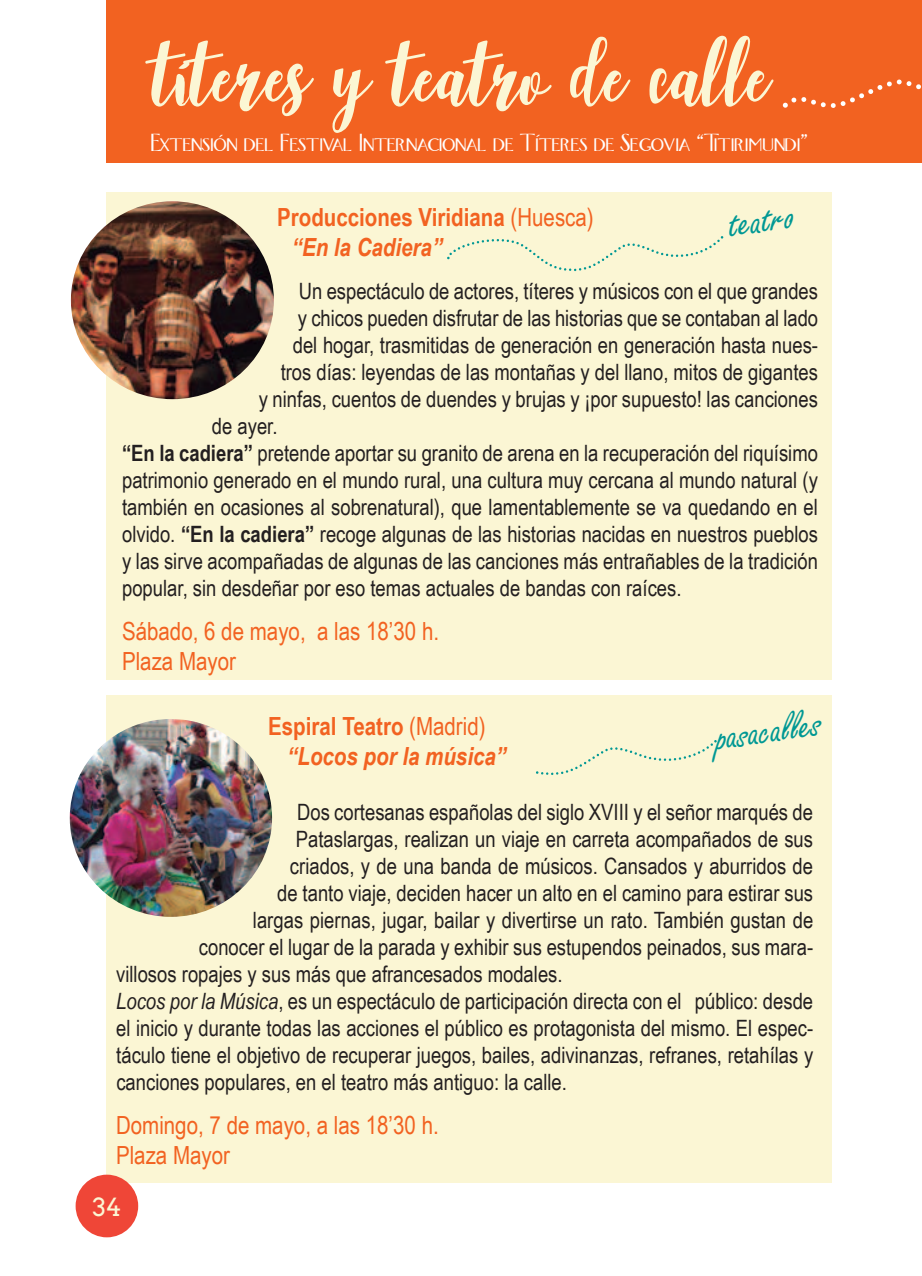
<style>
.page{position:relative;width:922px;height:1276px;background:#fff}
.page>*{position:absolute;margin:0;border:0;box-sizing:border-box;transform-origin:0 0}
.t1{font:127px "Aldine";color:#fbf6d4;scale:.78 1}
.t2{font:40.5px "Freelance Allegro";color:#009894;scale:.74 1}
.t3{font:25px/30px "Arial Narrow";color:#f26221}
.t4{font:700 25px/30px "Arial Narrow";color:#f26221}
.t5{font:italic 700 25px/30px "Arial Narrow";color:#f26221}
.t6{font:25px "Arvo";color:#fbf6d4}
.t7{font:22.5px "Arial Narrow";color:#231f20}
.t8{font:22.5px "Fox Trot";color:#fff}
.s1{font-family:"Bakery";font-size:100px}
.s2{font-weight:400}
.s3{font-style:italic}
.s4{font-weight:700}
.s5{font-style:normal}
.s6{font-weight:400;font-style:normal}
</style>
<div class="page">
<div style="left:106px;top:695px;width:725px;height:487px;background:#fbf6d4"></div>
<div style="left:106px;top:192px;width:725px;height:487px;background:#fbf6d4"></div>
<div style="left:106px;top:0;width:815px;height:163px;background:#f26221"></div>
<div style="left:76px;top:1174px;width:62px;height:63px;background:#ef4637;border-radius:50%"></div>
<img style="left:71px;top:201px;width:203px;height:198px;border-radius:50%">
<img style="left:70px;top:719px;width:202px;height:198px;border-radius:50%">
<svg style="left:782px;top:79px;width:139px;height:29px"></svg>
<svg style="left:447px;top:236px;width:276px;height:36px"></svg>
<svg style="left:536px;top:740px;width:181px;height:35px"></svg>
<h1 class="t1" style="left:152px;top:5px;width:793px">t<span class="s1">í</span>teres y teatro de calle</h1>
<p class="t8" style="left:151px;top:130px;width:658px">Extensión del Festival Internacional de Títeres de Segovia “Titirimundi”</p>
<p class="t4" style="left:292px;top:201px;width:303px;text-indent:-15px">Producciones Viridiana <span class="s2">(Huesca) </span><span class="s3">“En la Cadiera”</span></p>
<p class="t7" style="left:299px;top:278px;width:520px">Un espectáculo de actores, títeres y músicos con el que grandes</p>
<p class="t7" style="left:298px;top:305px;width:521px">y chicos pueden disfrutar de las historias que se contaban al lado</p>
<p class="t7" style="left:293px;top:332px;width:526px">del hogar, trasmitidas de generación en generación hasta nues-</p>
<p class="t7" style="left:280px;top:359px;width:538px">tros días: leyendas de las montañas y del llano, mitos de gigantes</p>
<p class="t7" style="left:259px;top:386px;width:560px">y ninfas, cuentos de duendes y brujas y ¡por supuesto! las canciones</p>
<p class="t7" style="left:212px;top:413px;width:67px">de ayer.</p>
<p class="t7" style="left:122px;top:440px;width:697px"><span class="s4">“En la cadiera”</span> pretende aportar su granito de arena en la recuperación del riquísimo</p>
<p class="t7" style="left:122px;top:467px;width:697px">patrimonio generado en el mundo rural, una cultura muy cercana al mundo natural (y</p>
<p class="t7" style="left:122px;top:494px;width:697px">también en ocasiones al sobrenatural), que lamentablemente se va quedando en el</p>
<p class="t7" style="left:122px;top:521px;width:697px">olvido. <span class="s4">“En la cadiera”</span> recoge algunas de las historias nacidas en nuestros pueblos</p>
<p class="t7" style="left:122px;top:548px;width:697px">y las sirve acompañadas de algunas de las canciones más entrañables de la tradición</p>
<p class="t7" style="left:122px;top:575px;width:560px">popular, sin desdeñar por eso temas actuales de bandas con raíces.</p>
<p class="t3" style="left:122px;top:615px;width:318px">Sábado, 6 de mayo, a las 18’30 h.<br>Plaza Mayor</p>
<h2 class="t2" style="left:724px;top:201px;width:91px;rotate:-8deg">teatro</h2>
<h2 class="t2" style="left:711px;top:714px;width:146px;rotate:-8deg">pasacalles</h2>
<p class="t5" style="left:287px;top:710px;width:220px;text-indent:-19px"><span class="s5">Espiral Teatro</span> <span class="s6">(Madrid) </span>“Locos por la música”</p>
<p class="t7" style="left:297px;top:799px;width:517px">Dos cortesanas españolas del siglo XVIII y el señor marqués de</p>
<p class="t7" style="left:296px;top:826px;width:518px">Pataslargas, realizan un viaje en carreta acompañados de sus</p>
<p class="t7" style="left:290px;top:853px;width:524px">criados, y de una banda de músicos. Cansados y aburridos de</p>
<p class="t7" style="left:277px;top:880px;width:537px">de tanto viaje, deciden hacer un alto en el camino para estirar sus</p>
<p class="t7" style="left:253px;top:907px;width:561px">largas piernas, jugar, bailar y divertirse un rato. También gustan de</p>
<p class="t7" style="left:199px;top:934px;width:615px">conocer el lugar de la parada y exhibir sus estupendos peinados, sus mara-</p>
<p class="t7" style="left:116px;top:961px;width:448px">villosos ropajes y sus más que afrancesados modales.</p>
<p class="t7" style="left:116px;top:988px;width:698px"><span class="s3">Locos por la Música</span>, es un espectáculo de participación directa con el público: desde</p>
<p class="t7" style="left:116px;top:1015px;width:698px">el inicio y durante todas las acciones el público es protagonista del mismo. El espec-</p>
<p class="t7" style="left:116px;top:1042px;width:698px">táculo tiene el objetivo de recuperar juegos, bailes, adivinanzas, refranes, retahílas y</p>
<p class="t7" style="left:116px;top:1069px;width:452px">canciones populares, en el teatro más antiguo: la calle.</p>
<p class="t3" style="left:116px;top:1109px;width:324px">Domingo, 7 de mayo, a las 18’30 h.<br>Plaza Mayor</p>
<p class="t6" style="left:92px;top:1191px;width:30px">34</p>
</div>
